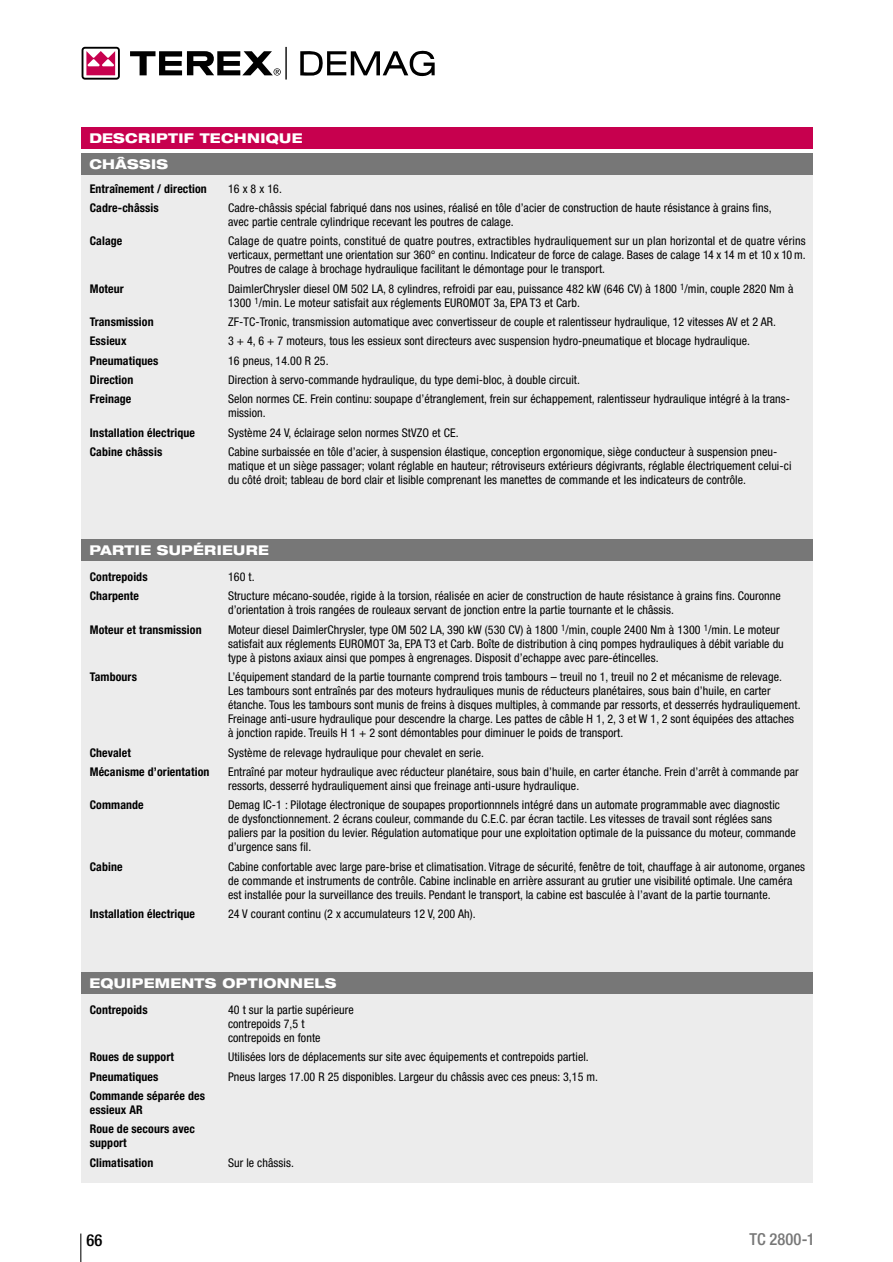
<style>
.page{position:relative;width:893px;height:1262px;background:#fff}
.page>*{position:absolute;margin:0;border:0;box-sizing:border-box;transform-origin:0 0}
.t1{font:500 condensed 16.5px "Helvetica Neue";color:#777}
.t2{font:500 condensed 16.5px "Helvetica Neue";color:#000}
.t3{font:800 expanded 13.5px "Helvetica Neue";letter-spacing:.025em;color:#fff}
.t4{font:condensed 12px/14px "Helvetica Neue";letter-spacing:.005em;color:#000}
.t5{font:700 condensed 12px/14px "Helvetica Neue";letter-spacing:.01em;color:#000}
</style>
<div class="page">
<svg style="left:80px;top:1233px;width:1px;height:28px"></svg>
<svg style="left:300px;top:50px;width:134px;height:27px"></svg>
<div style="left:82px;top:47px;width:38px;height:33px;border:2px solid #000;border-radius:3px"></div>
<hr style="left:285px;top:47px;width:2px;height:33px;background:#000">
<svg style="left:130px;top:51px;width:151px;height:25px"></svg>
<svg style="left:86px;top:51px;width:29px;height:24px"></svg>
<div style="left:81px;top:128px;width:731px;height:21px;background:#c7004e"></div>
<div style="left:81px;top:174px;width:731px;height:1008px;background:#ececec"></div>
<div style="left:81px;top:153px;width:731px;height:21px;background:#777"></div>
<div style="left:81px;top:539px;width:731px;height:21px;background:#777"></div>
<div style="left:81px;top:972px;width:731px;height:21px;background:#777"></div>
<p class="t3" style="left:89px;top:133px;width:214px">DESCRIPTIF TECHNIQUE</p>
<p class="t5" style="left:90px;top:182px;width:119px">Entraînement / direction</p>
<p class="t4" style="left:228px;top:182px;width:55px">16 x 8 x 16.</p>
<p class="t5" style="left:90px;top:202px;width:71px">Cadre-châssis</p>
<p class="t4" style="left:228px;top:202px;width:545px">Cadre-châssis spécial fabriqué dans nos usines, réalisé en tôle d’acier de construction de haute résistance à grains fins, avec partie centrale cylindrique recevant les poutres de calage.</p>
<p class="t5" style="left:90px;top:235px;width:34px">Calage</p>
<p class="t4" style="left:228px;top:235px;width:579px;text-align:justify">Calage de quatre points, constitué de quatre poutres, extractibles hydrauliquement sur un plan horizontal et de quatre vérins verticaux, permettant une orientation sur 360° en continu. Indicateur de force de calage. Bases de calage 14 x 14 m et 10 x 10 m.<br>Poutres de calage à brochage hydraulique facilitant le démontage pour le transport.</p>
<p class="t5" style="left:90px;top:282px;width:35px">Moteur</p>
<p class="t4" style="left:228px;top:282px;width:566px">DaimlerChrysler diesel OM 502 LA, 8 cylindres, refroidi par eau, puissance 482 kW (646 CV) à 1800 <sup>1</sup>/min, couple 2820 Nm à<br>1300 <sup>1</sup>/min. Le moteur satisfait aux réglements EUROMOT 3a, EPA T3 et Carb.</p>
<p class="t5" style="left:90px;top:316px;width:65px">Transmission</p>
<p class="t4" style="left:228px;top:316px;width:549px">ZF-TC-Tronic, transmission automatique avec convertisseur de couple et ralentisseur hydraulique, 12 vitesses AV et 2 AR.</p>
<p class="t5" style="left:90px;top:335px;width:38px">Essieux</p>
<p class="t4" style="left:228px;top:335px;width:523px">3 + 4, 6 + 7 moteurs, tous les essieux sont directeurs avec suspension hydro-pneumatique et blocage hydraulique.</p>
<p class="t5" style="left:90px;top:354px;width:70px">Pneumatiques</p>
<p class="t4" style="left:228px;top:354px;width:102px">16 pneus, 14.00 R 25.</p>
<p class="t5" style="left:90px;top:374px;width:45px">Direction</p>
<p class="t4" style="left:228px;top:374px;width:353px">Direction à servo-commande hydraulique, du type demi-bloc, à double circuit.</p>
<p class="t5" style="left:90px;top:393px;width:43px">Freinage</p>
<p class="t4" style="left:228px;top:393px;width:563px">Selon normes CE. Frein continu: soupape d’étranglement, frein sur échappement, ralentisseur hydraulique intégré à la trans&shy;mission.</p>
<p class="t5" style="left:90px;top:426px;width:107px">Installation électrique</p>
<p class="t4" style="left:228px;top:426px;width:232px">Système 24 V, éclairage selon normes StVZO et CE.</p>
<p class="t5" style="left:90px;top:446px;width:74px">Cabine châssis</p>
<p class="t4" style="left:228px;top:446px;width:565px">Cabine surbaissée en tôle d’acier, à suspension élastique, conception ergonomique, siège conducteur à suspension pneu&shy;matique et un siège passager; volant réglable en hauteur; rétroviseurs extérieurs dégivrants, réglable électriquement celui-ci du côté droit; tableau de bord clair et lisible comprenant les manettes de commande et les indicateurs de contrôle.</p>
<p class="t3" style="left:89px;top:159px;width:80px">CHÂSSIS</p>
<p class="t3" style="left:89px;top:545px;width:181px">PARTIE SUPÉRIEURE</p>
<p class="t5" style="left:90px;top:571px;width:59px">Contrepoids</p>
<p class="t4" style="left:228px;top:571px;width:28px">160 t.</p>
<p class="t5" style="left:90px;top:590px;width:51px">Charpente</p>
<p class="t4" style="left:228px;top:590px;width:554px">Structure mécano-soudée, rigide à la torsion, réalisée en acier de construction de haute résistance à grains fins. Couronne d’orientation à trois rangées de rouleaux servant de jonction entre la partie tournante et le châssis.</p>
<p class="t5" style="left:90px;top:623px;width:113px">Moteur et transmission</p>
<p class="t4" style="left:228px;top:623px;width:557px">Moteur diesel DaimlerChrysler, type OM 502 LA, 390 kW (530 CV) à 1800 <sup>1</sup>/min, couple 2400 Nm à 1300 <sup>1</sup>/min. Le moteur satisfait aux réglements EUROMOT 3a, EPA T3 et Carb. Boîte de distribution à cinq pompes hydrauliques à débit variable du type à pistons axiaux ainsi que pompes à engrenages. Disposit d’echappe avec pare-étincelles.</p>
<p class="t5" style="left:90px;top:671px;width:49px">Tambours</p>
<p class="t4" style="left:228px;top:671px;width:574px">L’équipement standard de la partie tournante comprend trois tambours – treuil no 1, treuil no 2 et mécanisme de relevage.<br>Les tambours sont entraînés par des moteurs hydrauliques munis de réducteurs planétaires, sous bain d’huile, en carter étanche. Tous les tambours sont munis de freins à disques multiples, à commande par ressorts, et desserrés hydrauliquement.<br>Freinage anti-usure hydraulique pour descendre la charge. Les pattes de câble H 1, 2, 3 et W 1, 2 sont équipées des attaches à jonction rapide. Treuils H 1 + 2 sont démontables pour diminuer le poids de transport.</p>
<p class="t5" style="left:90px;top:746px;width:43px">Chevalet</p>
<p class="t4" style="left:228px;top:746px;width:257px">Système de relevage hydraulique pour chevalet en serie.</p>
<p class="t5" style="left:90px;top:765px;width:121px">Mécanisme d’orientation</p>
<p class="t4" style="left:228px;top:765px;width:572px">Entraîné par moteur hydraulique avec réducteur planétaire, sous bain d’huile, en carter étanche. Frein d’arrêt à commande par ressorts, desserré hydrauliquement ainsi que freinage anti-usure hydraulique.</p>
<p class="t5" style="left:90px;top:799px;width:55px">Commande</p>
<p class="t4" style="left:228px;top:799px;width:569px">Demag IC-1 : Pilotage électronique de soupapes proportionnnels intégré dans un automate programmable avec diagnostic<br>de dysfonctionnement. 2 écrans couleur, commande du C.E.C. par écran tactile. Les vitesses de travail sont réglées sans paliers par la position du levier. Régulation automatique pour une exploitation optimale de la puissance du moteur, commande d’urgence sans fil.</p>
<p class="t5" style="left:90px;top:860px;width:34px">Cabine</p>
<p class="t4" style="left:228px;top:860px;width:578px">Cabine confortable avec large pare-brise et climatisation. Vitrage de sécurité, fenêtre de toit, chauffage à air autonome, organes de commande et instruments de contrôle. Cabine inclinable en arrière assurant au grutier une visibilité optimale. Une caméra est installée pour la surveillance des treuils. Pendant le transport, la cabine est basculée à l’avant de la partie tournante.</p>
<p class="t5" style="left:90px;top:908px;width:107px">Installation électrique</p>
<p class="t4" style="left:228px;top:908px;width:249px">24 V courant continu (2 x accumulateurs 12 V, 200 Ah).</p>
<p class="t3" style="left:89px;top:977px;width:248px">EQUIPEMENTS OPTIONNELS</p>
<p class="t5" style="left:90px;top:1003px;width:59px">Contrepoids</p>
<p class="t4" style="left:228px;top:1003px;width:127px">40 t sur la partie supérieure contrepoids 7,5 t contrepoids en fonte</p>
<p class="t5" style="left:90px;top:1051px;width:86px">Roues de support</p>
<p class="t4" style="left:228px;top:1051px;width:362px">Utilisées lors de déplacements sur site avec équipements et contrepoids partiel.</p>
<p class="t5" style="left:90px;top:1070px;width:70px">Pneumatiques</p>
<p class="t4" style="left:228px;top:1070px;width:371px">Pneus larges 17.00 R 25 disponibles. Largeur du châssis avec ces pneus: 3,15 m.</p>
<p class="t5" style="left:90px;top:1089px;width:117px">Commande séparée des essieux AR</p>
<p class="t5" style="left:90px;top:1123px;width:107px">Roue de secours avec support</p>
<p class="t5" style="left:90px;top:1156px;width:65px">Climatisation</p>
<p class="t4" style="left:228px;top:1156px;width:67px">Sur le châssis.</p>
<h1 class="t2" style="left:87px;top:1234px;width:17px">66</h1>
<h1 class="t1" style="left:749px;top:1232px;width:67px">TC 2800-1</h1>
</div>
